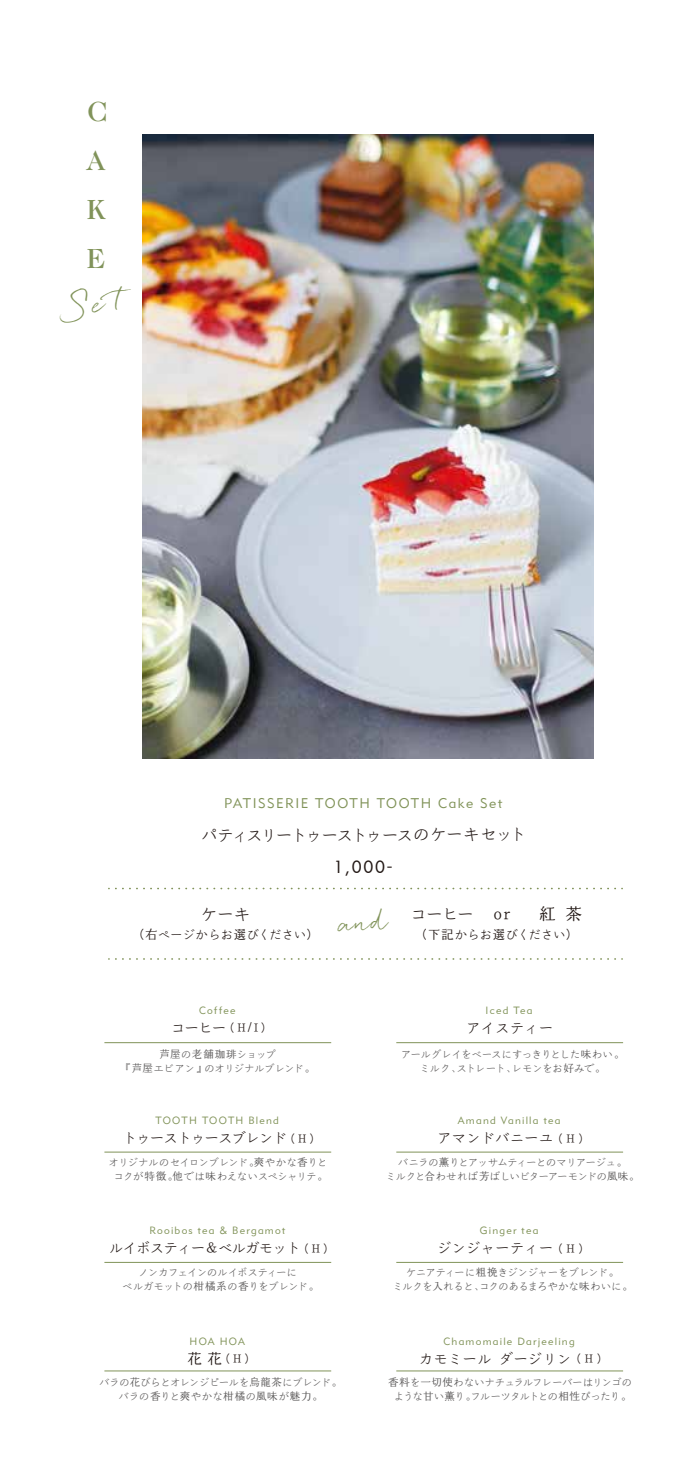
<style>
.page{position:relative;width:695px;height:1474px;background:#fff}
.page>*{position:absolute;margin:0;border:0;box-sizing:border-box;transform-origin:0 0}
.t1{font:500 28px/49px "Caslon 224 Std";color:#81935a;text-align:justify}
.t2{font:17.5px "Geometric 415 BT Lite A";color:#221815}
.t3{font:16.62px "Marumin Fuji";letter-spacing:-.085em;color:#221815}
.t4{font:16.62px "Marumin Fuji";letter-spacing:-.055em;color:#221815}
.t5{font:14.53px "Marumin Fuji";color:#221815}
.t6{font:14.53px "Marumin Fuji";letter-spacing:-.06em;color:#221815}
.t7{font:14px "Geometric 415 BT Lite A";letter-spacing:.105em;color:#819359}
.t8{font:12.42px "Marumin Fuji";letter-spacing:-.005em;color:#221815}
.t9{font:11.55px "Marumin Fuji";color:#221815}
.t10{font:10.5px/14px "Marumin Fuji";letter-spacing:-.035em;color:#595757;text-align:center}
.t11{font:10.5px "Geometric 415 BT Lite A";letter-spacing:.12em;color:#819359}
.t12{font:10.5px/14px "Marumin Fuji";letter-spacing:-.01em;color:#595757;text-align:center}
.t13{font:10.5px/14px "Marumin Fuji";letter-spacing:-.06em;color:#595757;text-align:center}
.s1{font-size:14.53px}
.s2{font-size:11.55px}
</style>
<div class="page">
<img style="left:143px;top:134px;width:450px;height:624px">
<svg style="left:116px;top:887px;width:507px;height:2px"></svg>
<svg style="left:116px;top:958px;width:507px;height:1px"></svg>
<hr style="left:104px;top:1370px;width:227px;height:1px;background:#819359">
<hr style="left:104px;top:1262px;width:227px;height:1px;background:#819359">
<hr style="left:104px;top:1151px;width:227px;height:1px;background:#819359">
<hr style="left:104px;top:1042px;width:227px;height:1px;background:#819359">
<hr style="left:396px;top:1370px;width:227px;height:1px;background:#819359">
<hr style="left:396px;top:1262px;width:227px;height:1px;background:#819359">
<hr style="left:396px;top:1151px;width:227px;height:1px;background:#819359">
<hr style="left:396px;top:1042px;width:227px;height:1px;background:#819359">
<h1 class="t1" style="left:86px;top:86px;width:23px">C A K E</h1>
<h3 class="t7" style="left:224px;top:795px;width:279px">PATISSERIE TOOTH TOOTH Cake Set</h3>
<h3 class="t3" style="left:201px;top:826px;width:326px">パティスリートゥーストゥースのケーキセット</h3>
<h3 class="t4" style="left:200px;top:905px;width:51px">ケーキ</h3>
<p class="t8" style="left:139px;top:927px;width:174px">(右ページからお選びください)</p>
<h2 class="t2" style="left:333px;top:856px;width:60px">1,000-</h2>
<h3 class="t4" style="left:410px;top:905px;width:102px">コーヒー or</h3>
<h3 class="t4" style="left:539px;top:905px;width:45px">紅 茶</h3>
<p class="t8" style="left:421px;top:927px;width:151px">(下記からお選びください)</p>
<p class="t11" style="left:199px;top:1003px;width:38px">Coffee</p>
<p class="t9" style="left:171px;top:1022px;width:101px"><span class="s1">コーヒー</span> （Ｈ/I）</p>
<p class="t11" style="left:485px;top:1003px;width:49px">Iced Tea</p>
<h3 class="t5" style="left:466px;top:1019px;width:89px">アイスティー</h3>
<p class="t12" style="left:121px;top:1046px;width:195px">芦屋の老舗珈琲ショップ<br>『芦屋エビアン』のオリジナルブレンド。</p>
<p class="t10" style="left:400px;top:1046px;width:224px">アールグレイをベースにすっきりとした味わい。ミルク、ストレート、レモンをお好みで。</p>
<p class="t11" style="left:155px;top:1113px;width:125px">TOOTH TOOTH Blend</p>
<h3 class="t6" style="left:122px;top:1130px;width:198px">トゥーストゥースブレンド <span class="s2">（Ｈ）</span></h3>
<p class="t11" style="left:457px;top:1113px;width:104px">Amand Vanilla tea</p>
<h3 class="t5" style="left:437px;top:1130px;width:153px">アマンドバニーユ <span class="s2">（Ｈ）</span></h3>
<p class="t10" style="left:108px;top:1155px;width:220px">オリジナルのセイロンブレンド。爽やかな香りとコクが特徴。他では味わえないスペシャリテ。</p>
<p class="t13" style="left:385px;top:1155px;width:255px">バニラの薫りとアッサムティーとのマリアージュ。<br>ミルクと合わせれば芳ばしいビターアーモンドの風味。</p>
<p class="t11" style="left:149px;top:1224px;width:137px">Rooibos tea &amp; Bergamot</p>
<p class="t11" style="left:480px;top:1224px;width:60px">Ginger tea</p>
<h3 class="t6" style="left:109px;top:1240px;width:225px">ルイボスティー＆ベルガモット <span class="s2">（Ｈ）</span></h3>
<h3 class="t5" style="left:437px;top:1240px;width:153px">ジンジャーティー <span class="s2">（Ｈ）</span></h3>
<p class="t10" style="left:122px;top:1264px;width:198px">ノンカフェインのルイボスティーに<br>ベルガモットの柑橘系の香りをブレンド。</p>
<p class="t10" style="left:392px;top:1264px;width:241px">ケニアティーに粗挽きジンジャーをブレンド。<br>ミルクを入れると、コクのあるまろやかな味わいに。</p>
<p class="t11" style="left:189px;top:1334px;width:57px">HOA HOA</p>
<p class="t11" style="left:443px;top:1334px;width:133px">Chamomaile Darjeeling</p>
<p class="t9" style="left:187px;top:1353px;width:68px"><span class="s1">花 花</span> （Ｈ）</p>
<h3 class="t5" style="left:419px;top:1350px;width:189px">カモミール ダージリン <span class="s2">（Ｈ）</span></h3>
<p class="t12" style="left:99px;top:1374px;width:244px">バラの花びらとオレンジピールを烏龍茶にブレンド。バラの香りと爽やかな柑橘の風味が魅力。</p>
<p class="t10" style="left:388px;top:1374px;width:245px">香料を一切使わないナチュラルフレーバーはリンゴのような甘い薫り。フルーツタルトとの相性ぴったり。</p>
</div>
